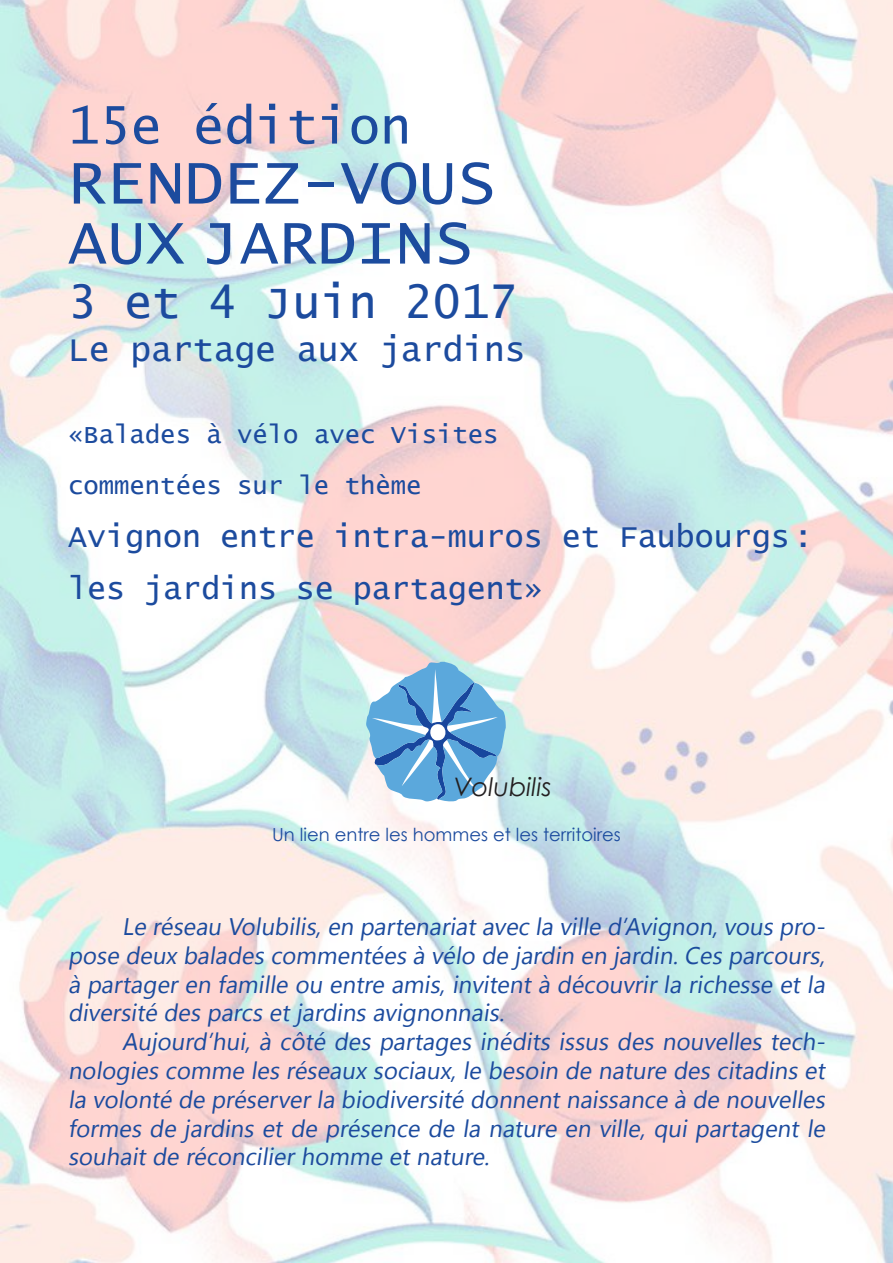
<style>
.page{position:relative;width:893px;height:1263px;background:#fff}
.page>*{position:absolute;margin:0;border:0;box-sizing:border-box;transform-origin:0 0}
.t1{font:64.5px/60px "Lucida Console";color:#1c4b9e}
.t2{font:51.75px "Lucida Console";color:#1c4b9e}
.t3{font:46.5px "Lucida Console";color:#1c4b9e}
.t4{font:34.5px "Lucida Console";color:#1c4b9e}
.t5{font:31.5px/52.5px "Lucida Console";color:#1c4b9e}
.t6{font:25.5px/51px "Lucida Console";color:#1c4b9e}
.t7{font:italic 25.5px "Century Gothic";color:#231f20}
.t8{font:24px/28.8px "Segoe UI Historic";color:#1c4b9e;text-align:justify}
.t9{font:18px "Century Gothic";color:#1c4b9e}
</style>
<div class="page">
<img style="left:0;top:0;width:893px;height:1263px">
<svg style="left:366px;top:662px;width:140px;height:139px"></svg>
<h2 class="t2" style="left:68px;top:103px;width:345px">15e édition</h2>
<h1 class="t1" style="left:68px;top:155px;width:429px">RENDEZ-VOUS<br>AUX JARDINS</h1>
<h3 class="t3" style="left:68px;top:281px;width:451px">3 et 4 Juin 2017</h3>
<h3 class="t4" style="left:68px;top:334px;width:459px">Le partage aux jardins</h3>
<p class="t6" style="left:68px;top:410px;width:432px">«Balades à vélo avec Visites commentées sur le thème</p>
<h3 class="t5" style="left:68px;top:511px;width:746px">Avignon entre intra-muros et Faubourgs: les jardins se partagent»</h3>
<p class="t7" style="left:454px;top:769px;width:99px">Volubilis</p>
<p class="t9" style="left:272px;top:822px;width:350px">Un lien entre les hommes et les territoires</p>
<p class="t8" style="left:68px;top:912px;width:766px;text-indent:54px">LeréseauVolubilis,enpartenariataveclavilled’Avignon,vouspro&shy;posedeuxbaladescommentéesàvélodejardinenjardin.Cesparcours, àpartagerenfamilleouentreamis,invitentàdécouvrirlarichesseetla diversitédesparcsetjardinsavignonnais.</p>
<p class="t8" style="left:68px;top:1027px;width:766px;text-indent:54px">Aujourd’hui,àcôtédespartagesinéditsissusdesnouvellestech&shy;nologiescommelesréseauxsociaux,lebesoindenaturedescitadinset lavolontédepréserverlabiodiversitédonnentnaissanceàdenouvelles formesdejardinsetdeprésencedelanatureenville,quipartagentle souhaitderéconcilierhommeetnature.</p>
</div>
